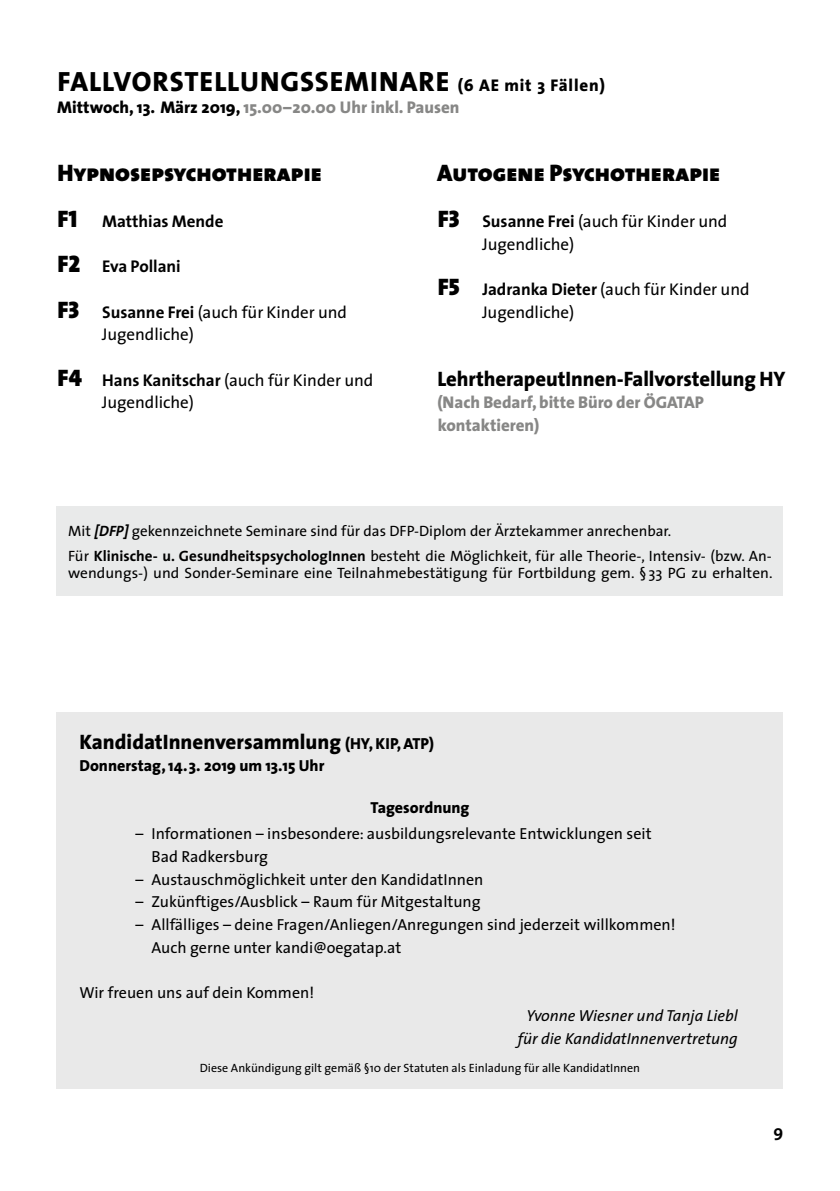
<style>
.page{position:relative;width:840px;height:1191px;background:#fff}
.page>*{position:absolute;margin:0;border:0;box-sizing:border-box;transform-origin:0 0}
.t1{font:28px "The Sans Extra Bold Caps";letter-spacing:.035em;color:#000}
.t2{font:24px "The Sans Black Caps";color:#000}
.t3{font:800 21px "The Sans";letter-spacing:-.005em;color:#000}
.t4{font:17px/22.6px "The Sans";color:#000}
.t5{font:800 17px/22.6px "The Sans";color:#878786}
.t6{font:700 17px "The Sans";color:#000}
.t7{font:16px/22.6px "The Sans";color:#000}
.t8{font:italic 16px/22.6px "The Sans";color:#000;text-align:center}
.t9{font:800 16px "The Sans";color:#000}
.t10{font:15px/25.6px "The Sans";color:#000}
.t11{font:12px "The Sans";color:#000}
.s1{font-family:"The Sans";font-weight:800;font-size:17px}
.s2{color:#000}
.s3{font-family:"The Sans Black Caps";font-weight:400;font-size:24px}
.s4{font-family:"The Sans Black Caps";font-size:24px}
.s5{font-weight:700}
.s6{font-weight:700;font-style:italic}
.s7{font-size:16px}
</style>
<div class="page">
<div style="left:57px;top:712px;width:725px;height:377px;background:#e9e9e9"></div>
<div style="left:57px;top:506px;width:725px;height:89px;background:#e9eaea"></div>
<h1 class="t1" style="left:57px;top:58px;width:549px">FALLVORSTELLUNGSSEMINARE <span class="s1">(6 AE mit 3 Fällen)</span></h1>
<p class="t5" style="left:57px;top:96px;width:403px"><span class="s2">Mittwoch, 13. März 2019,</span> 15.00–20.00 Uhr inkl. Pausen</p>
<h2 class="t2" style="left:57px;top:153px;width:266px">Hypnosepsychotherapie</h2>
<p class="t6" style="left:57px;top:207px;width:167px"><span class="s3">F1</span> Matthias Mende</p>
<p class="t6" style="left:57px;top:252px;width:125px"><span class="s3">F2</span> Eva Pollani</p>
<p class="t4" style="left:102px;top:300px;width:246px;text-indent:-44px"><span class="s4">F3</span> <span class="s5">Susanne Frei</span> (auch für Kinder und<br>Jugendliche)</p>
<p class="t4" style="left:102px;top:368px;width:273px;text-indent:-44px"><span class="s4">F4</span> <span class="s5">Hans Kanitschar</span> (auch für Kinder und<br>Jugendliche)</p>
<h2 class="t2" style="left:437px;top:153px;width:284px">Autogene Psychotherapie</h2>
<p class="t4" style="left:482px;top:209px;width:246px;text-indent:-44px"><span class="s4">F3</span> <span class="s5">Susanne Frei</span> (auch für Kinder und<br>Jugendliche)</p>
<p class="t4" style="left:482px;top:277px;width:269px;text-indent:-44px"><span class="s4">F5</span> <span class="s5">Jadranka Dieter</span> (auch für Kinder und<br>Jugendliche)</p>
<h3 class="t3" style="left:437px;top:361px;width:349px">LehrtherapeutInnen-Fallvorstellung HY</h3>
<p class="t5" style="left:437px;top:391px;width:268px">(Nach Bedarf, bitte Büro der ÖGATAP kontaktieren)</p>
<p class="t10" style="left:68px;top:517px;width:704px">Mit <span class="s6">[DFP]</span> gekennzeichnete Seminare sind für das DFP-Diplom der Ärztekammer anrechenbar.<br>Für <span class="s5">Klinische- u. GesundheitspsychologInnen</span> besteht die Möglichkeit, für alle Theorie-, Intensiv- (bzw. An-</p>
<p class="t10" style="left:68px;top:560px;width:705px">wendungs-) und Sonder-Seminare eine Teilnahmebestätigung für Fortbildung gem. §33 PG zu erhalten.</p>
<h3 class="t3" style="left:79px;top:724px;width:356px">KandidatInnenversammlung <span class="s7">(HY,KIP,ATP)</span></h3>
<p class="t9" style="left:79px;top:752px;width:246px">Donnerstag,14.3. 2019 um 13.15 Uhr</p>
<p class="t9" style="left:370px;top:793px;width:100px">Tagesordnung</p>
<p class="t7" style="left:151px;top:822px;width:501px;text-indent:-16px">– Informationen – insbesondere: ausbildungsrelevante Entwicklungen seit<br>Bad Radkersburg</p>
<p class="t7" style="left:135px;top:867px;width:349px">– Austauschmöglichkeit unter den KandidatInnen</p>
<p class="t7" style="left:135px;top:890px;width:346px">– Zukünftiges/Ausblick – Raum für Mitgestaltung</p>
<p class="t7" style="left:151px;top:913px;width:525px;text-indent:-16px">– Allfälliges – deine Fragen/Anliegen/Anregungen sind jederzeit willkommen!<br>Auch gerne unter kandi@oegatap.at</p>
<p class="t7" style="left:79px;top:981px;width:236px">Wir freuen uns auf dein Kommen!</p>
<p class="t8" style="left:517px;top:1003px;width:221px">Yvonne Wiesner und Tanja Liebl für die KandidatInnenvertretung</p>
<p class="t11" style="left:200px;top:1057px;width:441px">Diese Ankündigung gilt gemäß §10 der Statuten als Einladung für alle KandidatInnen</p>
<p class="t6" style="left:772px;top:1117px;width:11px">9</p>
</div>
